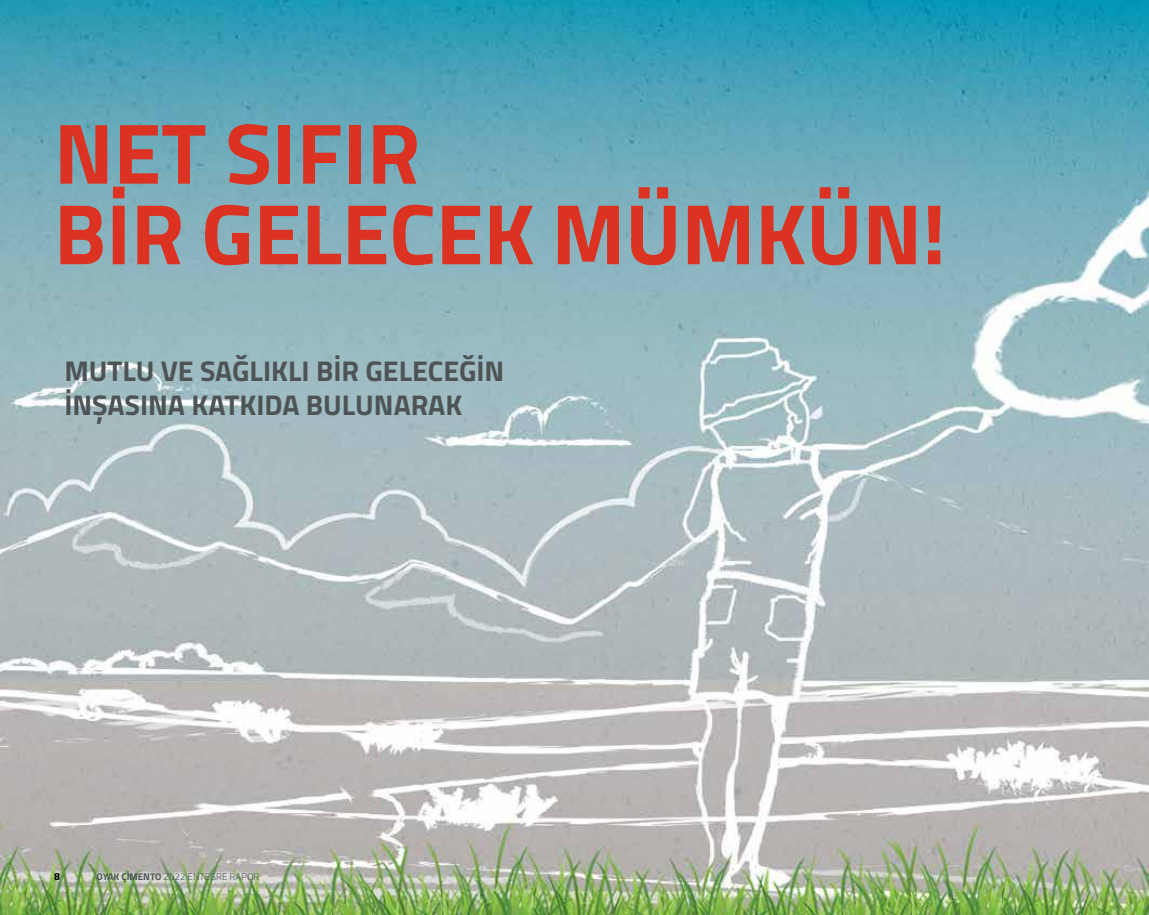
<style>
.page{position:relative;width:1149px;height:915px;background:#fff}
.page>*{position:absolute;margin:0;border:0;box-sizing:border-box;transform-origin:0 0}
.t1{font:700 85.95px/80.6px "Titillium";color:#db3222}
.t2{font:700 28.5px/34.2px "Titillium";color:#4e5456}
.t3{font:700 10.5px "Titillium";color:#000}
.t4{font:300 9.75px "Titillium";color:#4e5456}
.s1{font-weight:700}
</style>
<div class="page">
<img style="left:0;top:0;width:1148px;height:913px">
<h1 class="t1" style="left:54px;top:109px;width:893px">NET SIFIR<br>BİR GELECEK MÜMKÜN!</h1>
<p class="t2" style="left:64px;top:352px;width:441px">MUTLU VE SAĞLIKLI BİR GELECEĞİN<br>İNŞASINA KATKIDA BULUNARAK</p>
<p class="t3" style="left:54px;top:868px;width:7px">8</p>
<p class="t4" style="left:97px;top:868px;width:164px"><span class="s1">OYAK ÇİMENTO</span> 2022 ENTEGRE RAPOR</p>
</div>
